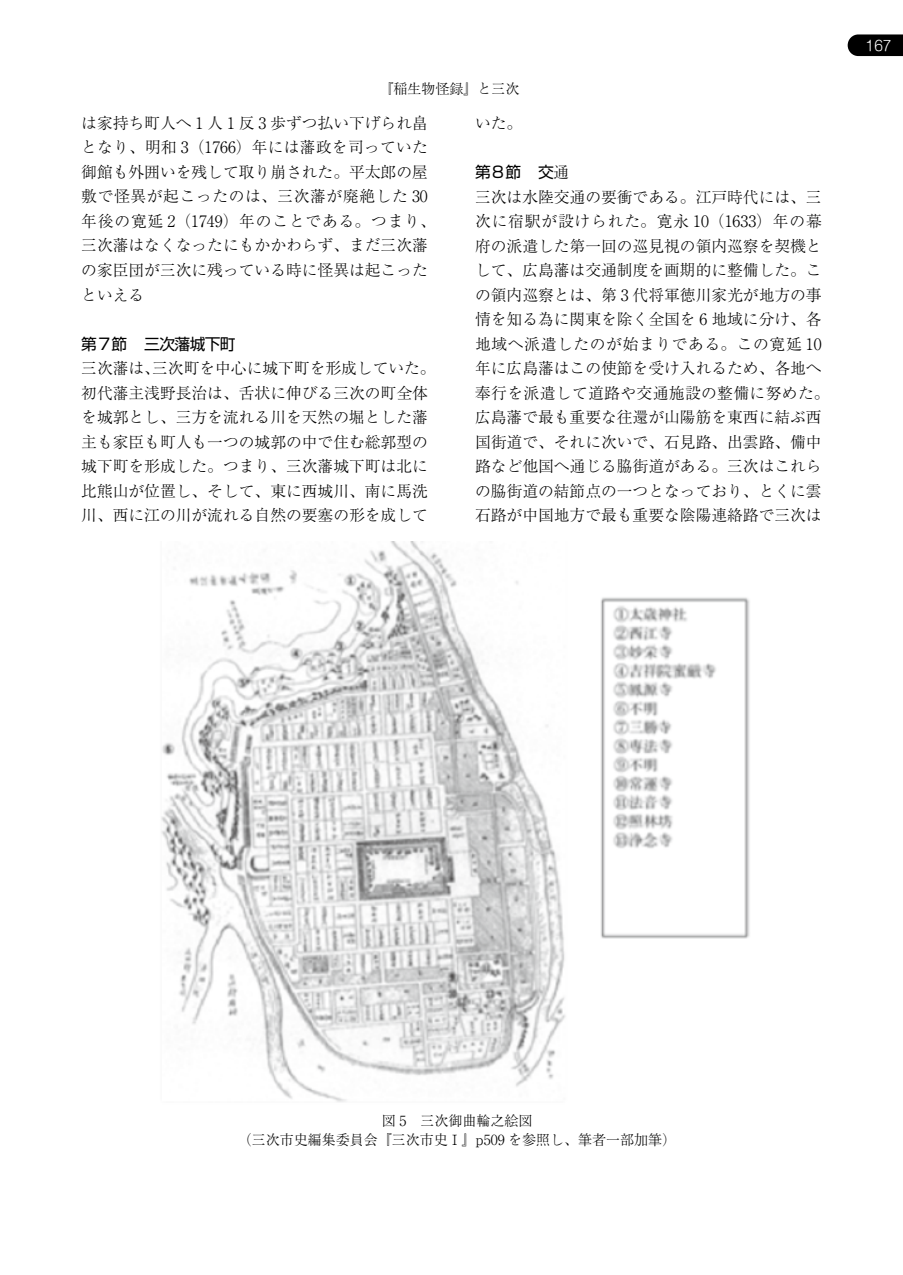
<style>
.page{position:relative;width:903px;height:1275px;background:#fff}
.page>*{position:absolute;margin:0;border:0;box-sizing:border-box;transform-origin:0 0}
.t1{font:300 15.75px/24.5px "Ryumin Pro";color:#000}
.t2{font:15.75px "Shin Go Pro";letter-spacing:-.04em;color:#000}
.t3{font:300 14px/19.2px "Ryumin Pro";color:#000;text-align:center}
.t4{font:300 14px "Shin M Go Pro";color:#fff}
.s1{font-family:"Ryumin Pro";font-weight:300}
</style>
<div class="page">
<svg style="left:848px;top:34px;width:55px;height:22px"></svg>
<img style="left:161px;top:542px;width:589px;height:560px">
<p class="t3" style="left:380px;top:78px;width:142px">『稲生物怪録』と三次</p>
<p class="t1" style="left:81px;top:110px;width:356px">は家持ち町人へ 1 人 1 反 3 歩ずつ払い下げられ畠となり、明和 （3 1766）年には藩政を司っていた御館も外囲いを残して取り崩された。平太郎の屋敷で怪異が起こったのは、三次藩が廃絶した 30年後の寛延 （2 1749）年のことである。つまり、三次藩はなくなったにもかかわらず、まだ三次藩の家臣団が三次に残っている時に怪異は起こったといえる</p>
<p class="t2" style="left:144px;top:331px;width:93px">三次藩城下町</p>
<p class="t2" style="left:81px;top:331px;width:47px">第７節</p>
<p class="t1" style="left:81px;top:355px;width:348px">三次藩は、<br>初代藩主浅野長治は、舌状に伸びる三次の町全体を城郭とし、三方を流れる川を天然の堀とした藩主も家臣も町人も一つの城郭の中で住む総郭型の城下町を形成した。つまり、三次藩城下町は北に比熊山が位置し、そして、東に西城川、南に馬洗川、西に江の川が流れる自然の要塞の形を成して</p>
<p class="t1" style="left:152px;top:355px;width:285px">三次町を中心に城下町を形成していた。</p>
<p class="t1" style="left:475px;top:110px;width:49px">いた。</p>
<p class="t2" style="left:475px;top:159px;width:47px">第８節</p>
<p class="t1" style="left:475px;top:183px;width:356px">三次は水陸交通の要衝である。江戸時代には、三次に宿駅が設けられた。寛永 10（1633）年の幕府の派遣した第一回の巡見視の領内巡察を契機として、広島藩は交通制度を画期的に整備した。この領内巡察とは、第 3 代将軍徳川家光が地方の事情を知る為に関東を除く全国を 6 地域に分け、各地域へ派遣したのが始まりである。この寛延 10年に広島藩はこの使節を受け入れるため、各地へ奉行を派遣して道路や交通施設の整備に努めた。広島藩で最も重要な往還が山陽筋を東西に結ぶ西国街道で、それに次いで、石見路、出雲路、備中路など他国へ通じる脇街道がある。三次はこれらの脇街道の結節点の一つとなっており、とくに雲石路が中国地方で最も重要な陰陽連絡路で三次は</p>
<p class="t2" style="left:538px;top:159px;width:32px">交<span class="s1">通</span></p>
<p class="t4" style="left:866px;top:34px;width:27px">167</p>
<p class="t3" style="left:238px;top:1110px;width:440px">図 　5 三次御曲輪之絵図<br>（三次市史編集委員会『三次市史Ⅰ』p509 を参照し、筆者一部加筆(</p>
</div>
